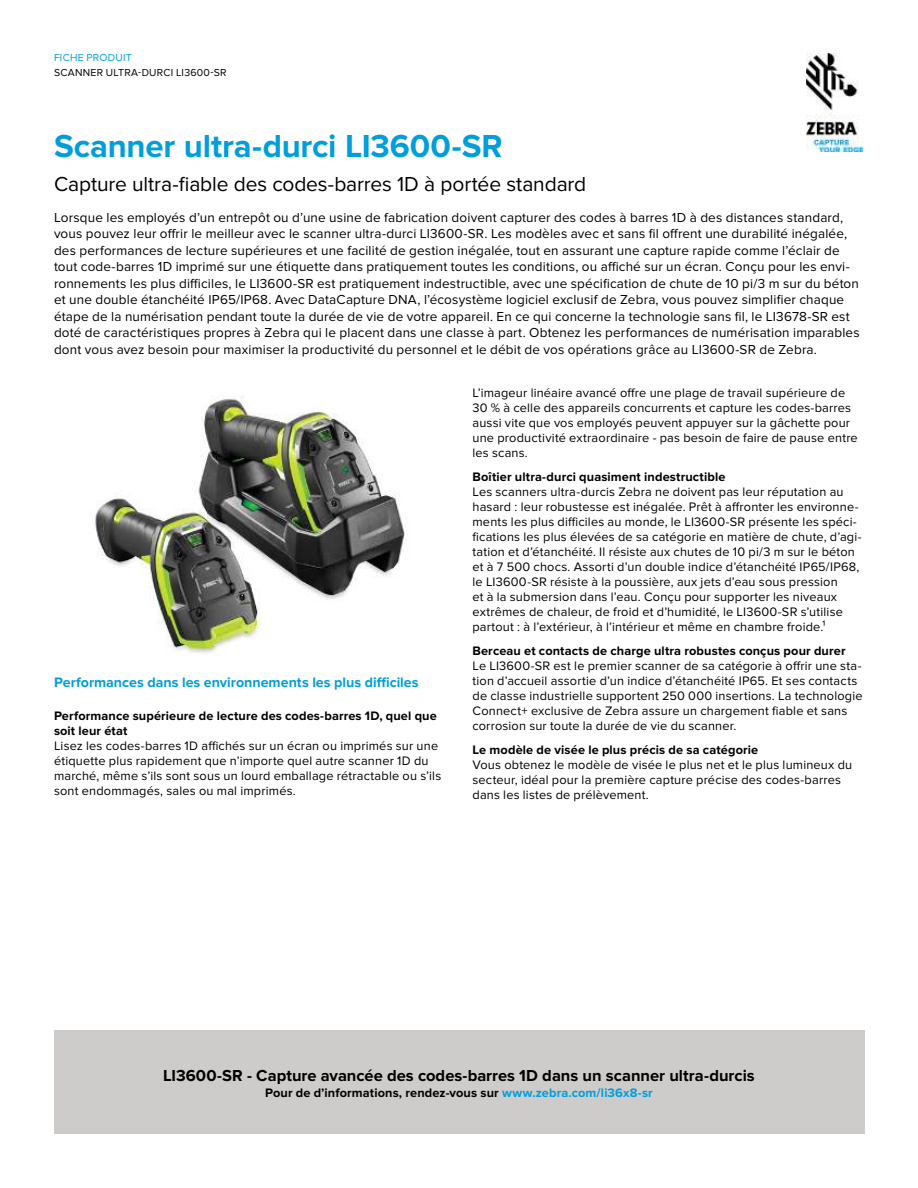
<style>
.page{position:relative;width:918px;height:1188px;background:#fff}
.page>*{position:absolute;margin:0;border:0;box-sizing:border-box;transform-origin:0 0}
.t1{font:700 33px "Proxima Nova";letter-spacing:-.005em;color:#009edb}
.t2{font:21px "Proxima Nova";letter-spacing:-.005em;color:#000}
.t3{font:700 16.5px "Proxima Nova";color:#000}
.t4{font:700 14.25px "Proxima Nova";color:#009edb}
.t5{font:13.5px/16.5px "Proxima Nova";letter-spacing:.01em;color:#000}
.t6{font:12.75px/15px "Proxima Nova";letter-spacing:.015em;color:#000}
.t7{font:700 12.75px/15px "Proxima Nova";letter-spacing:.01em;color:#000}
.t8{font:10.5px "Proxima Nova";letter-spacing:.025em;color:#000}
.t9{font:10.5px "Proxima Nova";letter-spacing:.025em;color:#009edb}
.s1{color:#009edb}
</style>
<div class="page">
<img style="left:806px;top:54px;width:56px;height:97px">
<div style="left:54px;top:1031px;width:810px;height:103px;background:#cdccca"></div>
<img style="left:95px;top:395px;width:312px;height:261px">
<p class="t9" style="left:54px;top:53px;width:79px">FICHE PRODUIT</p>
<p class="t8" style="left:54px;top:68px;width:174px">SCANNER ULTRA-DURCI LI3600-SR</p>
<h1 class="t1" style="left:54px;top:130px;width:450px">Scanner ultra-durci LI3600-SR</h1>
<h2 class="t2" style="left:54px;top:174px;width:534px">Capture ultra-fiable des codes-barres 1D à portée standard</h2>
<p class="t5" style="left:54px;top:209px;width:807px">Lorsque les employés d’un entrepôt ou d’une usine de fabrication doivent capturer des codes à barres 1D à des distances standard, vous pouvez leur offrir le meilleur avec le scanner ultra-durci LI3600-SR. Les modèles avec et sans fil offrent une durabilité inégalée, des performances de lecture supérieures et une facilité de gestion inégalée, tout en assurant une capture rapide comme l’éclair de tout code-barres 1D imprimé sur une étiquette dans pratiquement toutes les conditions, ou affiché sur un écran. Conçu pour les envi&shy;ronnements les plus difficiles, le LI3600-SR est pratiquement indestructible, avec une spécification de chute de 10 pi/3 m sur du béton et une double étanchéité IP65/IP68. Avec DataCapture DNA, l’écosystème logiciel exclusif de Zebra, vous pouvez simplifier chaque étape de la numérisation pendant toute la durée de vie de votre appareil. En ce qui concerne la technologie sans fil, le LI3678-SR est doté de caractéristiques propres à Zebra qui le placent dans une classe à part. Obtenez les performances de numérisation imparables dont vous avez besoin pour maximiser la productivité du personnel et le débit de vos opérations grâce au LI3600-SR de Zebra.</p>
<p class="t4" style="left:54px;top:676px;width:366px">Performances dans les environnements les plus difficiles</p>
<p class="t7" style="left:54px;top:709px;width:384px">Performance supérieure de lecture des codes-barres 1D, quel que soit leur état</p>
<p class="t6" style="left:54px;top:739px;width:389px">Lisez les codes-barres 1D affichés sur un écran ou imprimés sur une étiquette plus rapidement que n’importe quel autre scanner 1D du marché, même s’ils sont sous un lourd emballage rétractable ou s’ils sont endommagés, sales ou mal imprimés.</p>
<p class="t6" style="left:472px;top:386px;width:387px">L’imageur linéaire avancé offre une plage de travail supérieure de 30 % à celle des appareils concurrents et capture les codes-barres aussi vite que vos employés peuvent appuyer sur la gâchette pour une productivité extraordinaire - pas besoin de faire de pause entre les scans.</p>
<p class="t7" style="left:472px;top:470px;width:255px">Boîtier ultra-durci quasiment indestructible</p>
<p class="t6" style="left:472px;top:485px;width:391px">Les scanners ultra-durcis Zebra ne doivent pas leur réputation au hasard : leur robustesse est inégalée. Prêt à affronter les environne&shy;ments les plus difficiles au monde, le LI3600-SR présente les spéci&shy;fications les plus élevées de sa catégorie en matière de chute, d’agi&shy;tation et d’étanchéité. Il résiste aux chutes de 10 pi/3 m sur le béton et à 7 500 chocs. Assorti d’un double indice d’étanchéité IP65/IP68, le LI3600-SR résiste à la poussière, aux jets d’eau sous pression<br>et à la submersion dans l’eau. Conçu pour supporter les niveaux extrêmes de chaleur, de froid et d’humidité, le LI3600-SR s’utilise partout : à l’extérieur, à l’intérieur et même en chambre froide.¹</p>
<p class="t7" style="left:472px;top:644px;width:375px">Berceau et contacts de charge ultra robustes conçus pour durer</p>
<p class="t6" style="left:472px;top:659px;width:392px">Le LI3600-SR est le premier scanner de sa catégorie à offrir une sta&shy;tion d’accueil assortie d’un indice d’étanchéité IP65. Et ses contacts de classe industrielle supportent 250 000 insertions. La technologie Connect+ exclusive de Zebra assure un chargement fiable et sans corrosion sur toute la durée de vie du scanner.</p>
<p class="t7" style="left:472px;top:743px;width:287px">Le modèle de visée le plus précis de sa catégorie</p>
<p class="t6" style="left:472px;top:758px;width:381px">Vous obtenez le modèle de visée le plus net et le plus lumineux du secteur, idéal pour la première capture précise des codes-barres dans les listes de prélèvement.</p>
<p class="t3" style="left:163px;top:1067px;width:593px">LI3600-SR - Capture avancée des codes-barres 1D dans un scanner ultra-durcis</p>
<p class="t7" style="left:265px;top:1085px;width:389px">Pour de d’informations, rendez-vous sur <span class="s1">www.zebra.com/li36x8-sr</span></p>
</div>
